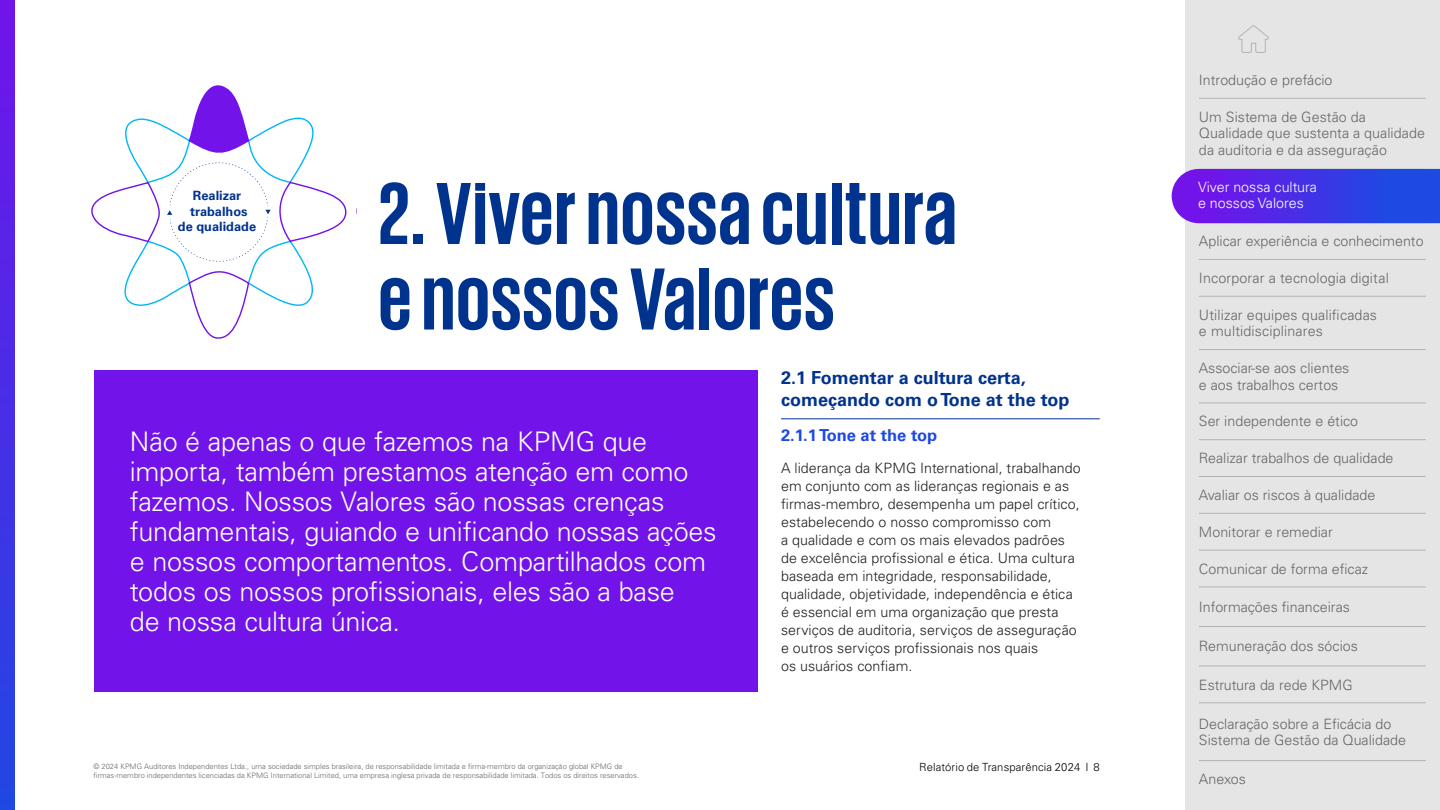
<style>
.page{position:relative;width:1440px;height:810px;background:#fff}
.page>*{position:absolute;margin:0;border:0;box-sizing:border-box;transform-origin:0 0}
.t1{font:700 90px/85.5px "KPMG";letter-spacing:.005em;color:#00338d}
.t2{font:300 27px/30px "Univers LT Std";letter-spacing:-.01em;color:#fff}
.t3{font:700 18px/21.6px "Univers LT Std";color:#00338d}
.t4{font:700 16.5px "Univers LT Std";color:#1e49e2}
.t5{font:300 14.25px/16.5px "Univers LT Std";color:#666}
.t6{font:300 14.25px/18px "Univers LT Std";letter-spacing:.005em;color:#231f20}
.t7{font:300 14.25px/16.5px "Univers LT Std";color:#fff}
.t8{font:700 12.75px/15.3px "Univers LT Std";color:#00338d;text-align:center}
.t9{font:300 11.25px "Univers LT Std";letter-spacing:.01em;color:#000}
.t10{font:300 7.5px "Univers LT Std";color:#666}
</style>
<div class="page">
<div style="left:1185px;top:0;width:255px;height:810px;background:#e5e5e5"></div>
<hr style="left:781px;top:418px;width:318px;height:1px;background:#00338d">
<svg style="left:91px;top:85px;width:256px;height:254px"></svg>
<div style="left:95px;top:370px;width:663px;height:322px;background:#7213ea"></div>
<hr style="left:1199px;top:98px;width:226px;height:1px;background:#b3b3b3">
<hr style="left:1199px;top:259px;width:226px;height:1px;background:#b3b3b3">
<hr style="left:1199px;top:296px;width:226px;height:1px;background:#b3b3b3">
<hr style="left:1199px;top:349px;width:226px;height:1px;background:#b3b3b3">
<hr style="left:1199px;top:402px;width:226px;height:1px;background:#b3b3b3">
<hr style="left:1199px;top:439px;width:226px;height:1px;background:#b3b3b3">
<hr style="left:1199px;top:476px;width:226px;height:1px;background:#b3b3b3">
<hr style="left:1199px;top:513px;width:226px;height:1px;background:#b3b3b3">
<hr style="left:1199px;top:550px;width:226px;height:1px;background:#b3b3b3">
<hr style="left:1199px;top:587px;width:226px;height:1px;background:#b3b3b3">
<hr style="left:1199px;top:760px;width:226px;height:1px;background:#b3b3b3">
<svg style="left:1238px;top:25px;width:31px;height:28px"></svg>
<hr style="left:1199px;top:626px;width:226px;height:1px;background:#b3b3b3">
<hr style="left:1199px;top:666px;width:226px;height:1px;background:#b3b3b3">
<hr style="left:1199px;top:702px;width:226px;height:1px;background:#b3b3b3">
<svg style="left:1171px;top:169px;width:269px;height:54px;background:#4835e6"></svg>
<svg style="left:0;top:0;width:14px;height:810px;background:#482de6"></svg>
<h1 class="t1" style="left:378px;top:168px;width:580px">2. Viver nossa cultura e nossos Valores</h1>
<p class="t8" style="left:178px;top:188px;width:80px">Realizar trabalhos<br>de qualidade</p>
<p class="t8" style="left:443px;top:188px;width:80px">Realizar trabalhos<br>de qualidade</p>
<p class="t8" style="left:708px;top:188px;width:80px">Realizar trabalhos<br>de qualidade</p>
<p class="t2" style="left:130px;top:426px;width:588px">Não é apenas o que fazemos na KPMG que importa, também prestamos atenção em como fazemos. Nossos Valores são nossas crenças fundamentais, guiando e unificando nossas ações e nossos comportamentos. Compartilhados com todos os nossos profissionais, eles são a base<br>de nossa cultura única.</p>
<p class="t3" style="left:781px;top:367px;width:290px">2.1 Fomentar a cultura certa, começando com o Tone at the top</p>
<p class="t4" style="left:781px;top:426px;width:158px">2.1.1 Tone at the top</p>
<p class="t6" style="left:781px;top:459px;width:301px">A liderança da KPMG International, trabalhando em conjunto com as lideranças regionais e as firmas-membro, desempenha um papel crítico, estabelecendo o nosso compromisso com<br>a qualidade e com os mais elevados padrões de excelência profissional e ética. Uma cultura baseada em integridade, responsabilidade, qualidade, objetividade, independência e ética é essencial em uma organização que presta serviços de auditoria, serviços de asseguração e outros serviços profissionais nos quais<br>os usuários confiam.</p>
<p class="t10" style="left:94px;top:762px;width:531px">© 2024 KPMG Auditores Independentes Ltda., uma sociedade simples brasileira, de responsabilidade limitada e firma-membro da organização global KPMG de</p>
<p class="t9" style="left:919px;top:761px;width:182px">Relatório de Transparência 2024 I 8</p>
<p class="t10" style="left:94px;top:771px;width:547px">firmas-membro independentes licenciadas da KPMG International Limited, uma empresa inglesa privada de responsabilidade limitada. Todos os direitos reservados.</p>
<p class="t5" style="left:1199px;top:72px;width:135px">Introdução e prefácio</p>
<p class="t5" style="left:1199px;top:109px;width:227px">Um Sistema de Gestão da<br>Qualidade que sustenta a qualidade da auditoria e da asseguração</p>
<p class="t7" style="left:1198px;top:179px;width:120px">Viver nossa cultura e nossos Valores</p>
<p class="t5" style="left:1199px;top:233px;width:226px">Aplicar experiência e conhecimento</p>
<p class="t5" style="left:1199px;top:270px;width:191px">Incorporar a tecnologia digital</p>
<p class="t5" style="left:1199px;top:307px;width:180px">Utilizar equipes qualificadas e multidisciplinares</p>
<p class="t5" style="left:1199px;top:360px;width:152px">Associar-se aos clientes e aos trabalhos certos</p>
<p class="t5" style="left:1199px;top:413px;width:161px">Ser independente e ético</p>
<p class="t5" style="left:1199px;top:450px;width:196px">Realizar trabalhos de qualidade</p>
<p class="t5" style="left:1199px;top:487px;width:178px">Avaliar os riscos à qualidade</p>
<p class="t5" style="left:1199px;top:524px;width:135px">Monitorar e remediar</p>
<p class="t5" style="left:1199px;top:560px;width:171px">Comunicar de forma eficaz</p>
<p class="t5" style="left:1199px;top:599px;width:152px">Informações financeiras</p>
<p class="t5" style="left:1199px;top:638px;width:160px">Remuneração dos sócios</p>
<p class="t5" style="left:1199px;top:676px;width:155px">Estrutura da rede KPMG</p>
<p class="t5" style="left:1199px;top:715px;width:208px">Declaração sobre a Eficácia do<br>Sistema de Gestão da Qualidade</p>
<p class="t5" style="left:1199px;top:771px;width:48px">Anexos</p>
</div>
